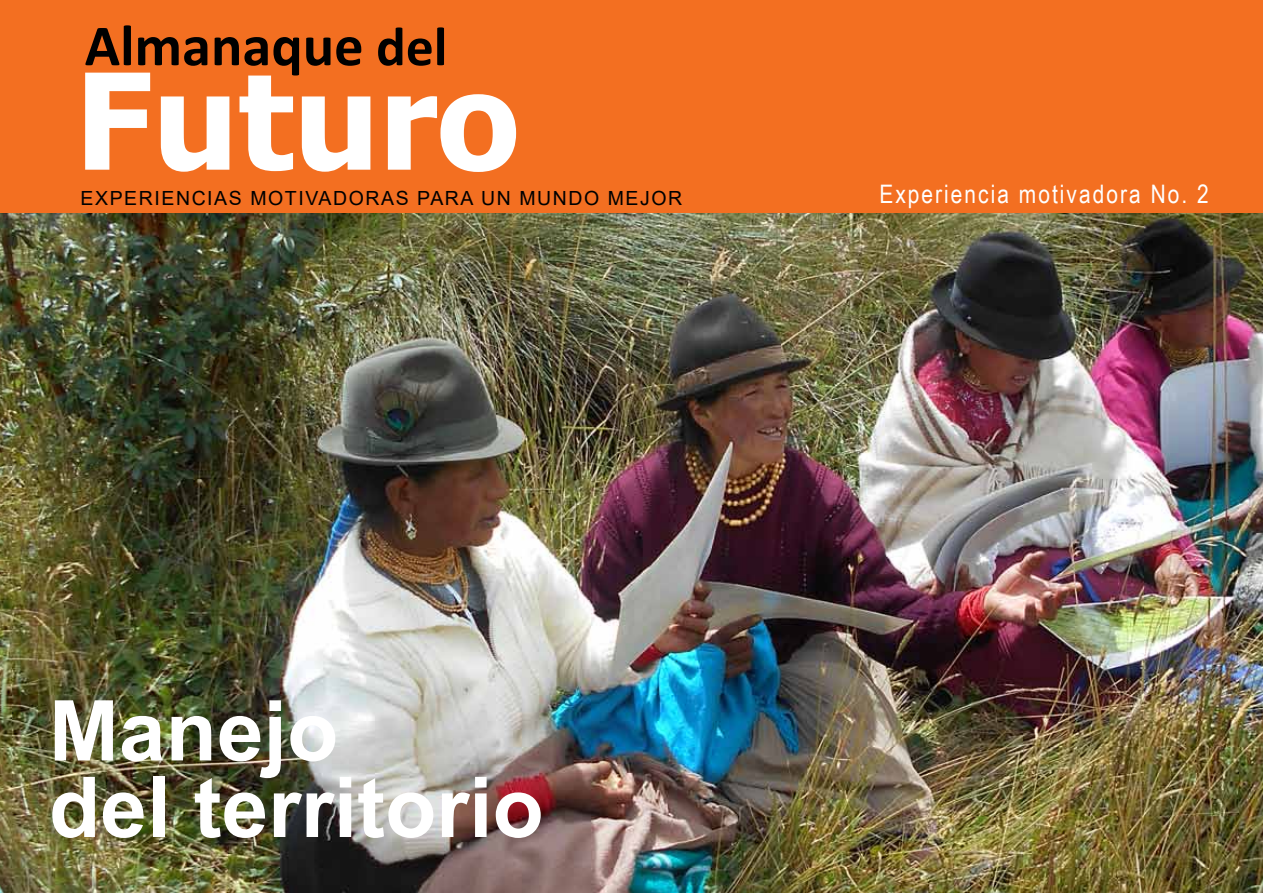
<style>
.page{position:relative;width:1263px;height:893px;background:#fff}
.page>*{position:absolute;margin:0;border:0;box-sizing:border-box;transform-origin:0 0}
.t1{font:700 133.5px "Tahoma";color:#fff}
.t2{font:700 84px/76.5px "Arial";color:#fff}
.t3{font:700 58.5px "Calibri";color:#000}
.t4{font:25.5px "Arial Narrow";letter-spacing:.08em;color:#fff}
.t5{font:19.5px "Arial";letter-spacing:.08em;color:#000}
.s1{font-size:55.5px}
</style>
<div class="page">
<img style="left:0;top:213px;width:1263px;height:680px">
<div style="left:0;top:1px;width:1263px;height:212px;background:#f36f21"></div>
<h3 class="t3" style="left:85px;top:4px;width:364px">Almanaque <span class="s1">del</span></h3>
<h1 class="t1" style="left:75px;top:27px;width:446px">Futuro</h1>
<p class="t5" style="left:81px;top:184px;width:603px">EXPERIENCIAS MOTIVADORAS PARA UN MUNDO MEJOR</p>
<h3 class="t4" style="left:879px;top:175px;width:331px">Experiencia motivadora No. 2</h3>
<h2 class="t2" style="left:49px;top:694px;width:496px">Manejo<br>del territorio</h2>
</div>
